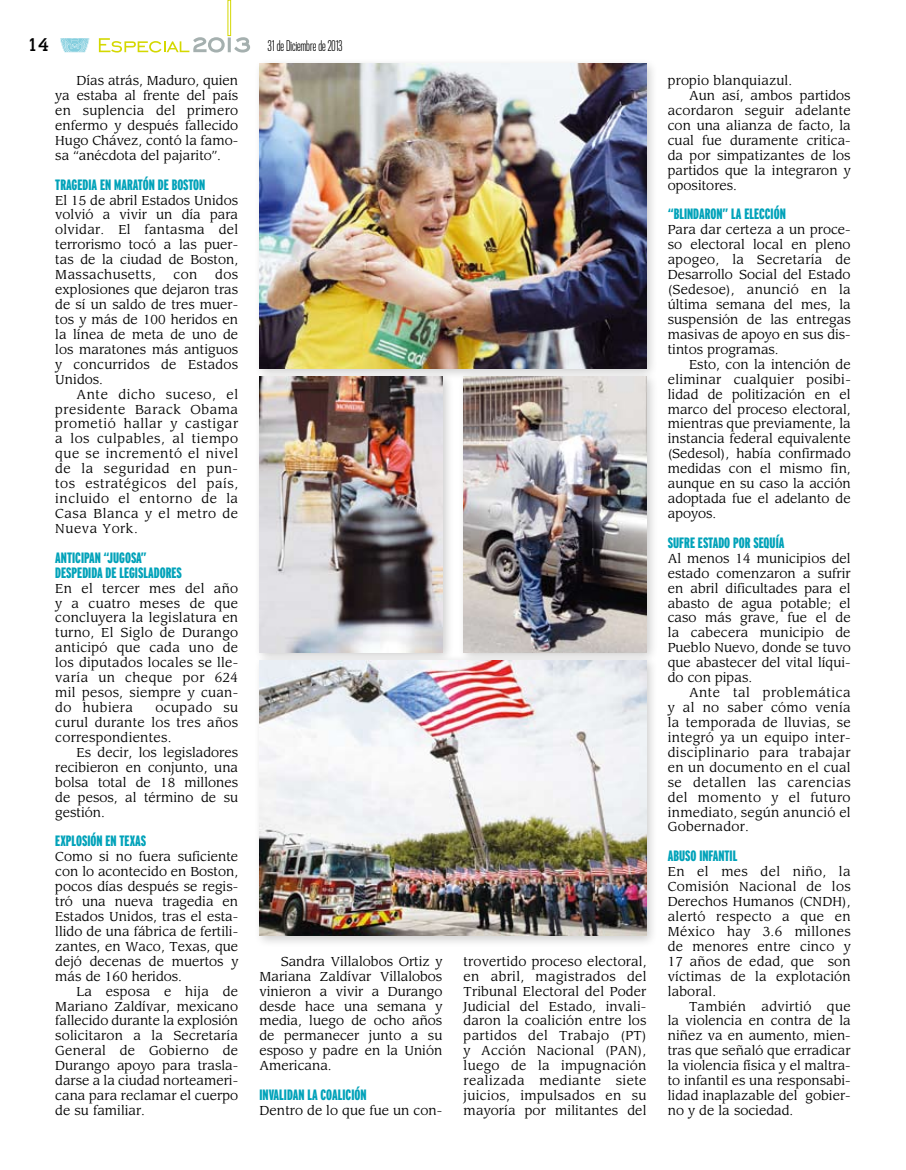
<style>
.page{position:relative;width:906px;height:1170px;background:#fff}
.page>*{position:absolute;margin:0;border:0;box-sizing:border-box;transform-origin:0 0}
.t1{font:18px "Calvert MT Std";color:#000}
.t2{font:900 extra-condensed 15px/14.9px "Interstate";color:#00a2b9}
.t3{font:300 13.5px "Titling Gothic FB Comp";color:#000}
.t4{font:12.75px/14.9px "Leawood";color:#000;text-align:justify}
</style>
<div class="page">
<svg style="left:60px;top:38px;width:29px;height:15px"></svg>
<svg style="left:99px;top:37px;width:151px;height:16px"></svg>
<div style="left:228px;top:0;width:3px;height:36px;border:1px solid #d4d800"></div>
<div style="left:253px;top:57px;width:412px;height:330px;background:#000;opacity:.2"></div>
<img style="left:259px;top:63px;width:387px;height:306px">
<div style="left:253px;top:370px;width:208px;height:300px;background:#000;opacity:.2"></div>
<img style="left:259px;top:376px;width:183px;height:276px">
<div style="left:457px;top:370px;width:208px;height:300px;background:#000;opacity:.2"></div>
<img style="left:463px;top:376px;width:183px;height:276px">
<div style="left:253px;top:653px;width:412px;height:301px;background:#000;opacity:.2"></div>
<img style="left:259px;top:660px;width:387px;height:275px">
<h1 class="t1" style="left:28px;top:35px;width:23px">14</h1>
<p class="t3" style="left:268px;top:38px;width:76px">31 de Diciembre de 2013</p>
<p class="t4" style="left:55px;top:73px;width:184px;text-indent:21px">Días atrás, Maduro, quien ya estaba al frente del país en suplencia del primero enfermo y después fallecido Hugo Chávez, contó la famo&shy;sa “anécdota del pajarito”.</p>
<p class="t2" style="left:55px;top:177px;width:150px">TRAGEDIA EN MARATÓN DE BOSTON</p>
<p class="t4" style="left:55px;top:193px;width:184px">El 15 de abril Estados Unidos volvió a vivir un día para olvidar. El fantasma del terrorismo tocó a las puer&shy;tas de la ciudad de Boston, Massachusetts,</p>
<p class="t4" style="left:55px;top:267px;width:184px;text-indent:160px">dos explosiones que dejaron tras de sí un saldo de tres muer&shy;tos y más de 100 heridos en la línea de meta de uno de los maratones más antiguos y concurridos de Estados Unidos.</p>
<p class="t4" style="left:55px;top:387px;width:184px;text-indent:21px">Ante dicho suceso, el presidente Barack Obama prometió hallar y castigar a los culpables, al tiempo que se incrementó el nivel de la seguridad en pun&shy;tos estratégicos del país, incluido el entorno de la Casa Blanca y el metro de Nueva York.</p>
<p class="t2" style="left:55px;top:550px;width:128px">ANTICIPAN “JUGOSA”<br>DESPEDIDA DE LEGISLADORES</p>
<p class="t4" style="left:55px;top:581px;width:184px">En el tercer mes del año y a cuatro meses de que concluyera la legislatura en turno, El Siglo de Durango anticipó que cada uno de los diputados locales se lle&shy;varía un cheque por 624 mil pesos, siempre y cuan&shy;do hubiera</p>
<p class="t4" style="left:174px;top:267px;width:25px">con</p>
<p class="t4" style="left:55px;top:700px;width:184px;text-indent:100px">ocupado su curul durante los tres años correspondientes.</p>
<p class="t4" style="left:55px;top:745px;width:184px;text-indent:21px">Es decir, los legisladores recibieron en conjunto, una bolsa total de 18 millones de pesos, al término de su gestión.</p>
<p class="t2" style="left:55px;top:833px;width:92px">EXPLOSIÓN EN TEXAS</p>
<p class="t4" style="left:55px;top:849px;width:184px">Como si no fuera suficiente con lo acontecido en Boston, pocos días después se regis&shy;tró una nueva tragedia en Estados Unidos, tras el esta&shy;llido de una fábrica de fertili&shy;zantes, en Waco, Texas, que dejó decenas de muertos y más de 160 heridos.</p>
<p class="t4" style="left:55px;top:983px;width:184px;text-indent:21px">La esposa e hija de Mariano Zaldívar, mexicano fallecido durante la explosión solicitaron a la Secretaría General de Gobierno de Durango apoyo para trasla&shy;darse a la ciudad norteameri&shy;cana para reclamar el cuerpo de su familiar.</p>
<p class="t4" style="left:259px;top:953px;width:184px;text-indent:21px">Sandra Villalobos Ortiz y Mariana Zaldívar Villalobos vinieron a vivir a Durango desde hace una semana y media, luego de ocho años de permanecer junto a su esposo y padre en la Unión Americana.</p>
<p class="t2" style="left:259px;top:1087px;width:108px">INVALIDAN LA COALICIÓN</p>
<p class="t4" style="left:259px;top:1103px;width:184px">Dentro de lo que fue un con-</p>
<p class="t4" style="left:463px;top:953px;width:184px">trovertido proceso electoral, en abril, magistrados del Tribunal Electoral del Poder Judicial del Estado, invali&shy;daron la coalición entre los partidos del Trabajo (PT) y Acción Nacional (PAN), luego de la impugnación realizada mediante siete juicios, impulsados en su mayoría por militantes del</p>
<p class="t4" style="left:668px;top:73px;width:126px">propio blanquiazul.</p>
<p class="t4" style="left:689px;top:88px;width:163px">Aun así, ambos partidos</p>
<p class="t4" style="left:668px;top:103px;width:184px">acordaron seguir adelante</p>
<p class="t4" style="left:668px;top:118px;width:184px">con una alianza de facto, la</p>
<p class="t4" style="left:668px;top:133px;width:184px">cual fue duramente critica-</p>
<p class="t4" style="left:668px;top:148px;width:184px">da por simpatizantes de los</p>
<p class="t4" style="left:668px;top:163px;width:184px">partidos que la integraron y</p>
<p class="t4" style="left:668px;top:178px;width:71px">opositores.</p>
<p class="t2" style="left:668px;top:207px;width:119px">“BLINDARON” LA ELECCIÓN</p>
<p class="t4" style="left:668px;top:223px;width:184px">Para dar certeza a un proce&shy;so electoral local en pleno apogeo, la Secretaría de Desarrollo Social del Estado (Sedesoe), anunció en la última semana del mes, la suspensión de las entregas masivas de apoyo en sus dis&shy;tintos programas.</p>
<p class="t4" style="left:668px;top:357px;width:184px;text-indent:21px">Esto, con la intención de eliminar cualquier posibi&shy;lidad de politización en el marco del proceso electoral, mientras que previamente, la instancia federal equivalente (Sedesol), había confirmado medidas con el mismo fin, aunque en su caso la acción adoptada fue el adelanto de apoyos.</p>
<p class="t2" style="left:668px;top:535px;width:118px">SUFRE ESTADO POR SEQUÍA</p>
<p class="t4" style="left:668px;top:551px;width:184px">Al menos 14 municipios del estado comenzaron a sufrir en abril dificultades para el abasto de agua potable; el caso más grave, fue el de la cabecera municipio de Pueblo Nuevo, donde se tuvo que abastecer del vital líqui&shy;do con pipas.</p>
<p class="t4" style="left:668px;top:685px;width:184px;text-indent:21px">Ante tal problemática y al no saber cómo venía la temporada de lluvias, se integró ya un equipo inter&shy;disciplinario para trabajar en un documento en el cual se detallen las carencias del momento y el futuro inmediato, según anunció el Gobernador.</p>
<p class="t2" style="left:668px;top:848px;width:70px">ABUSO INFANTIL</p>
<p class="t4" style="left:668px;top:864px;width:184px">En el mes del niño, la Comisión Nacional de los Derechos Humanos (CNDH), alertó respecto a que en México hay 3.6 millones de menores entre cinco y 17 años de edad, que son víctimas de la explotación laboral.</p>
<p class="t4" style="left:668px;top:998px;width:184px;text-indent:21px">También advirtió que la violencia en contra de la niñez va en aumento, mien&shy;tras que señaló que erradicar la violencia física y el maltra&shy;to infantil es una responsabi&shy;lidad inaplazable del gobier&shy;no y de la sociedad.</p>
</div>
